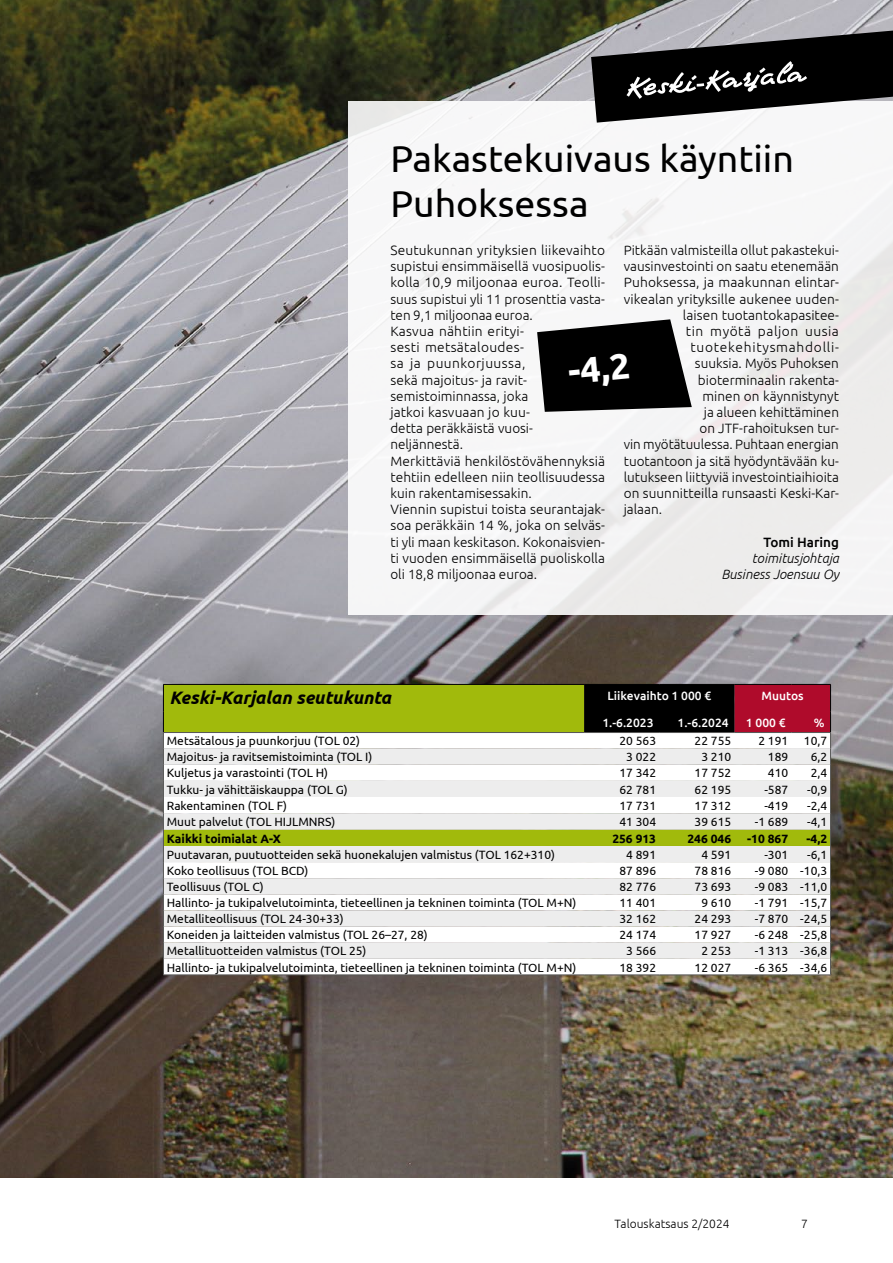
<style>
.page{position:relative;width:893px;height:1263px;background:#fff}
.page>*{position:absolute;margin:0;border:0;box-sizing:border-box;transform-origin:0 0}
.t1{font:37.5px/45px "Ubuntu";color:#000}
.t2{font:700 36px "Ubuntu";color:#fff}
.Taulukon_otsikko{font:italic 700 18px "Ubuntu";color:#000}
.leipis{font:300 13.5px/16.2px "Ubuntu";color:#000;text-align:justify}
.leipis-2{font:italic 300 13.5px/16.2px "Ubuntu";color:#000;text-align:right}
.leipis-3{font:300 13.5px "Ubuntu";letter-spacing:.055em;color:#000}
.leipis-4{font:300 13.5px "Ubuntu";letter-spacing:.04em;color:#000}
.leipis-5{font:500 13.5px "Ubuntu";color:#000}
.taulukko{font:12px "Ubuntu";color:#000}
.Taulukon_otsikko-2{font:500 12px "Ubuntu";color:#fff}
.taulukko-2{font:700 12px "Ubuntu";color:#000}
.t3{font:300 12px "Ubuntu";color:#000}
</style>
<div class="page">
<img style="left:0;top:0;width:893px;height:1178px">
<div style="left:349px;top:102px;width:544px;height:513px;background:linear-gradient(to right,#f7f8f8,#f0f0f0)"></div>
<svg style="left:163px;top:684px;width:668px;height:291px"></svg>
<hr style="left:163px;top:975px;width:421px;height:1px;background:#575756">
<hr style="left:584px;top:975px;width:75px;height:1px;background:#575756">
<hr style="left:659px;top:975px;width:76px;height:1px;background:#575756">
<hr style="left:735px;top:975px;width:57px;height:1px;background:#575756">
<hr style="left:792px;top:975px;width:39px;height:1px;background:#575756">
<svg style="left:591px;top:31px;width:302px;height:92px"></svg>
<svg style="left:537px;top:319px;width:155px;height:93px"></svg>
<h1 class="t1" style="left:390px;top:135px;width:405px">Pakastekuivaus käyntiin<br>Puhoksessa</h1>
<p class="leipis" style="left:390px;top:242px;width:216px;text-align:left">Seutukunnan yrityksien liikevaihto supistui ensimmäisellä vuosipuolis&shy;kolla 10,9 miljoonaa euroa. Teolli&shy;suus supistui yli 11 prosenttia vasta&shy;ten 9,1 miljoonaa euroa.<br>Kasvua nähtiin erityi-<br>sesti metsätaloudes-<br>sa ja puunkorjuussa,<br>sekä majoitus- ja ravit&shy;semistoiminnassa, joka<br>jatkoi kasvuaan jo kuu-<br>detta peräkkäistä vuosi&shy;neljännestä.</p>
<p class="leipis" style="left:390px;top:452px;width:216px">Merkittäviä henkilöstövähennyksiä tehtiin edelleen niin teollisuudessa kuin rakentamisessakin.</p>
<p class="leipis" style="left:390px;top:501px;width:216px">Viennin supistui toista seurantajak&shy;soa peräkkäin 14 %, joka on selväs&shy;ti yli maan keskitason. Kokonaisvien&shy;ti vuoden ensimmäisellä puoliskolla oli 18,8 miljoonaa euroa.</p>
<p class="leipis" style="left:624px;top:242px;width:217px">Pitkään valmisteilla ollut pakastekui-</p>
<p class="leipis" style="left:624px;top:258px;width:217px">vausinvestointi on saatu etenemään</p>
<p class="leipis" style="left:624px;top:274px;width:217px">Puhoksessa, ja maakunnan elintar-</p>
<p class="leipis" style="left:624px;top:290px;width:217px">vikealan yrityksille aukenee uuden-</p>
<p class="leipis" style="left:683px;top:307px;width:158px">laisen tuotantokapasitee-</p>
<p class="leipis-4" style="left:686px;top:323px;width:154px">tin myötä paljon uusia</p>
<p class="leipis-3" style="left:690px;top:339px;width:150px">tuotekehitysmahdolli-</p>
<p class="leipis" style="left:695px;top:355px;width:145px">suuksia. Myös Puhoksen</p>
<p class="leipis" style="left:698px;top:371px;width:143px">bioterminaalin rakenta-</p>
<p class="leipis" style="left:702px;top:388px;width:138px">minen on käynnistynyt</p>
<p class="leipis" style="left:704px;top:404px;width:137px">ja alueen kehittäminen</p>
<p class="leipis" style="left:699px;top:420px;width:141px">on JTF-rahoituksen tur-</p>
<p class="leipis" style="left:624px;top:436px;width:217px">vin myötätuulessa. Puhtaan energian</p>
<p class="leipis" style="left:624px;top:452px;width:217px">tuotantoon ja sitä hyödyntävään ku-</p>
<p class="leipis" style="left:624px;top:469px;width:217px">lutukseen liittyviä investointiaihioita</p>
<p class="leipis" style="left:624px;top:485px;width:217px">on suunnitteilla runsaasti Keski-Kar-</p>
<p class="leipis" style="left:624px;top:501px;width:40px">jalaan.</p>
<p class="leipis-5" style="left:763px;top:533px;width:77px">Tomi Haring</p>
<p class="leipis-2" style="left:721px;top:550px;width:119px">toimitusjohtaja<br>Business Joensuu Oy</p>
<h2 class="t2" style="left:566px;top:350px;width:63px;rotate:-6deg">-4,2</h2>
<p class="Taulukon_otsikko" style="left:169px;top:687px;width:223px">Keski-Karjalan seutukunta</p>
<p class="Taulukon_otsikko-2" style="left:608px;top:688px;width:105px">Liikevaihto 1 000 €</p>
<p class="Taulukon_otsikko-2" style="left:761px;top:688px;width:44px">Muutos</p>
<p class="Taulukon_otsikko-2" style="left:602px;top:715px;width:53px">1.-6.2023</p>
<p class="Taulukon_otsikko-2" style="left:678px;top:715px;width:53px">1.-6.2024</p>
<p class="Taulukon_otsikko-2" style="left:746px;top:715px;width:41px">1 000 €</p>
<p class="Taulukon_otsikko-2" style="left:814px;top:715px;width:12px">%</p>
<p class="taulukko" style="left:167px;top:734px;width:195px">Metsätalous ja puunkorjuu (TOL 02)</p>
<p class="taulukko" style="left:619px;top:734px;width:38px">20 563</p>
<p class="taulukko" style="left:695px;top:734px;width:38px">22 755</p>
<p class="taulukko" style="left:758px;top:734px;width:31px">2 191</p>
<p class="taulukko" style="left:804px;top:734px;width:25px">10,7</p>
<p class="taulukko" style="left:167px;top:750px;width:207px">Majoitus- ja ravitsemistoiminta (TOL I)</p>
<p class="taulukko" style="left:626px;top:750px;width:31px">3 022</p>
<p class="taulukko" style="left:701px;top:750px;width:31px">3 210</p>
<p class="taulukko" style="left:768px;top:750px;width:22px">189</p>
<p class="taulukko" style="left:811px;top:750px;width:18px">6,2</p>
<p class="taulukko" style="left:167px;top:766px;width:163px">Kuljetus ja varastointi (TOL H)</p>
<p class="taulukko" style="left:619px;top:766px;width:38px">17 342</p>
<p class="taulukko" style="left:695px;top:766px;width:38px">17 752</p>
<p class="taulukko" style="left:768px;top:766px;width:22px">410</p>
<p class="taulukko" style="left:811px;top:766px;width:18px">2,4</p>
<p class="taulukko" style="left:167px;top:782px;width:182px">Tukku- ja vähittäiskauppa (TOL G)</p>
<p class="taulukko" style="left:619px;top:782px;width:38px">62 781</p>
<p class="taulukko" style="left:695px;top:782px;width:38px">62 195</p>
<p class="taulukko" style="left:764px;top:782px;width:25px">-587</p>
<p class="taulukko" style="left:807px;top:782px;width:22px">-0,9</p>
<p class="taulukko" style="left:167px;top:798px;width:122px">Rakentaminen (TOL F)</p>
<p class="taulukko" style="left:619px;top:798px;width:38px">17 731</p>
<p class="taulukko" style="left:695px;top:798px;width:38px">17 312</p>
<p class="taulukko" style="left:764px;top:798px;width:25px">-419</p>
<p class="taulukko" style="left:807px;top:798px;width:22px">-2,4</p>
<p class="taulukko" style="left:167px;top:815px;width:170px">Muut palvelut (TOL HIJLMNRS)</p>
<p class="taulukko" style="left:619px;top:815px;width:38px">41 304</p>
<p class="taulukko" style="left:695px;top:815px;width:38px">39 615</p>
<p class="taulukko" style="left:755px;top:815px;width:35px">-1 689</p>
<p class="taulukko" style="left:807px;top:815px;width:22px">-4,1</p>
<p class="taulukko-2" style="left:167px;top:831px;width:115px">Kaikki toimialat A-X</p>
<p class="taulukko-2" style="left:612px;top:831px;width:45px">256 913</p>
<p class="taulukko-2" style="left:687px;top:831px;width:45px">246 046</p>
<p class="taulukko-2" style="left:747px;top:831px;width:43px">-10 867</p>
<p class="taulukko-2" style="left:806px;top:831px;width:22px">-4,2</p>
<p class="taulukko" style="left:167px;top:847px;width:390px">Puutavaran, puutuotteiden sekä huonekalujen valmistus (TOL 162+310)</p>
<p class="taulukko" style="left:626px;top:847px;width:31px">4 891</p>
<p class="taulukko" style="left:701px;top:847px;width:31px">4 591</p>
<p class="taulukko" style="left:764px;top:847px;width:25px">-301</p>
<p class="taulukko" style="left:807px;top:847px;width:22px">-6,1</p>
<p class="taulukko" style="left:167px;top:863px;width:143px">Koko teollisuus (TOL BCD)</p>
<p class="taulukko" style="left:619px;top:863px;width:38px">87 896</p>
<p class="taulukko" style="left:695px;top:863px;width:38px">78 816</p>
<p class="taulukko" style="left:755px;top:863px;width:35px">-9 080</p>
<p class="taulukko" style="left:800px;top:863px;width:28px">-10,3</p>
<p class="taulukko" style="left:167px;top:879px;width:98px">Teollisuus (TOL C)</p>
<p class="taulukko" style="left:619px;top:879px;width:38px">82 776</p>
<p class="taulukko" style="left:695px;top:879px;width:38px">73 693</p>
<p class="taulukko" style="left:755px;top:879px;width:35px">-9 083</p>
<p class="taulukko" style="left:800px;top:879px;width:28px">-11,0</p>
<p class="taulukko" style="left:167px;top:895px;width:411px">Hallinto- ja tukipalvelutoiminta, tieteellinen ja tekninen toiminta (TOL M+N)</p>
<p class="taulukko" style="left:619px;top:895px;width:38px">11 401</p>
<p class="taulukko" style="left:701px;top:895px;width:31px">9 610</p>
<p class="taulukko" style="left:755px;top:895px;width:35px">-1 791</p>
<p class="taulukko" style="left:800px;top:895px;width:28px">-15,7</p>
<p class="taulukko" style="left:167px;top:911px;width:178px">Metalliteollisuus (TOL 24-30+33)</p>
<p class="taulukko" style="left:619px;top:911px;width:38px">32 162</p>
<p class="taulukko" style="left:695px;top:911px;width:38px">24 293</p>
<p class="taulukko" style="left:755px;top:911px;width:35px">-7 870</p>
<p class="taulukko" style="left:800px;top:911px;width:28px">-24,5</p>
<p class="taulukko" style="left:167px;top:928px;width:262px">Koneiden ja laitteiden valmistus (TOL 26–27, 28)</p>
<p class="taulukko" style="left:619px;top:928px;width:38px">24 174</p>
<p class="taulukko" style="left:695px;top:928px;width:38px">17 927</p>
<p class="taulukko" style="left:755px;top:928px;width:35px">-6 248</p>
<p class="taulukko" style="left:800px;top:928px;width:28px">-25,8</p>
<p class="taulukko" style="left:167px;top:944px;width:201px">Metallituotteiden valmistus (TOL 25)</p>
<p class="taulukko" style="left:626px;top:944px;width:31px">3 566</p>
<p class="taulukko" style="left:701px;top:944px;width:31px">2 253</p>
<p class="taulukko" style="left:755px;top:944px;width:35px">-1 313</p>
<p class="taulukko" style="left:800px;top:944px;width:28px">-36,8</p>
<p class="taulukko" style="left:167px;top:960px;width:411px">Hallinto- ja tukipalvelutoiminta, tieteellinen ja tekninen toiminta (TOL M+N)</p>
<p class="taulukko" style="left:619px;top:960px;width:38px">18 392</p>
<p class="taulukko" style="left:695px;top:960px;width:38px">12 027</p>
<p class="taulukko" style="left:755px;top:960px;width:35px">-6 365</p>
<p class="taulukko" style="left:800px;top:960px;width:28px">-34,6</p>
<p class="t3" style="left:614px;top:1216px;width:117px">Talouskatsaus 2/2024</p>
<p class="t3" style="left:801px;top:1216px;width:8px">7</p>
</div>
